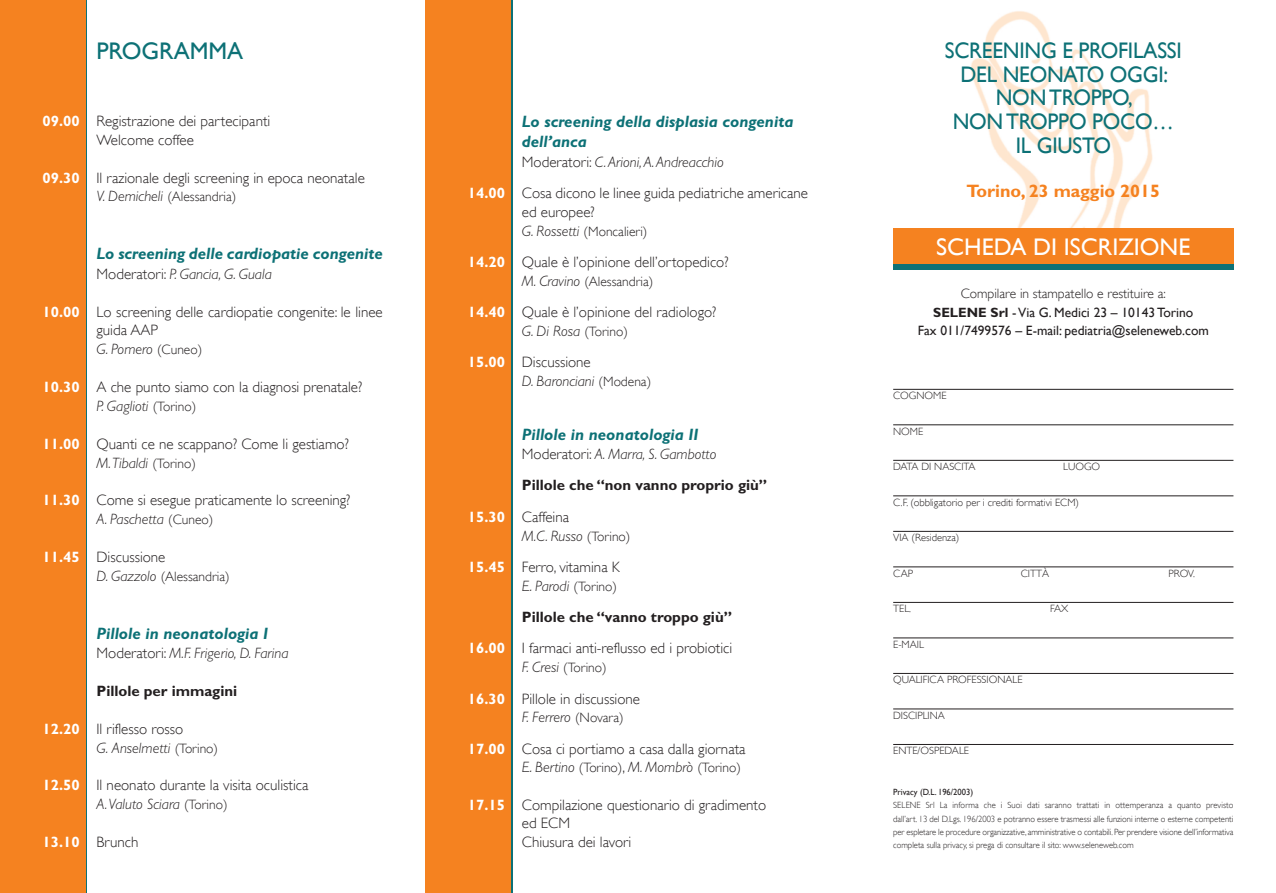
<style>
.page{position:relative;width:1276px;height:893px;background:#fff}
.page>*{position:absolute;margin:0;border:0;box-sizing:border-box;transform-origin:0 0}
.t1{font:24px "Gill Sans";color:#fff}
.t2{font:24px "Gill Sans";color:#0d7176}
.t3{font:22.5px/23.5px "Gill Sans";letter-spacing:-.01em;color:#0d7176;text-align:center;scale:.95 1}
.t4{font:700 18px "Gill Sans";color:#f58220}
.t5{font:italic 700 16.5px/20.4px "Gill Sans";color:#0d7176}
.t6{font:300 15px/18.9px "Gill Sans";color:#231f20}
.t7{font:italic 300 15px/18.6px "Gill Sans";color:#231f20}
.t8{font:700 15px "Gill Sans";color:#231f20}
.t9{font:13.5px/18.5px "Gill Sans";color:#231f20;text-align:center}
.t10{font:300 13.5px "Gill Sans";color:#231f20}
.t11{font:300 10.5px "Gill Sans";color:#231f20}
.t12{font:300 9px/13.4px "Gill Sans";color:#231f20;text-align:justify;scale:.95 1}
.t13{font:9px "Gill Sans";color:#231f20;scale:.95 1}
.s1{font-weight:700;color:#fff}
.s2{font-style:italic;font-size:15px}
.s3{font-style:normal}
.s4{font-style:italic}
.s5{font-size:13.5px}
.s6{font-weight:700;font-style:normal;color:#fff}
.s7{font-style:normal;font-size:13.5px}
.s8{font-weight:300}
.s9{font-weight:700}
</style>
<div class="page">
<img style="left:971px;top:11px;width:182px;height:217px">
<div style="left:81px;top:0;width:6px;height:893px;background:#f58220"></div>
<hr style="left:893px;top:389px;width:340px;height:1px;background:#231f20">
<hr style="left:893px;top:425px;width:340px;height:1px;background:#231f20">
<hr style="left:893px;top:460px;width:340px;height:1px;background:#231f20">
<hr style="left:893px;top:496px;width:340px;height:1px;background:#231f20">
<hr style="left:893px;top:531px;width:340px;height:1px;background:#231f20">
<hr style="left:893px;top:567px;width:340px;height:1px;background:#231f20">
<hr style="left:893px;top:602px;width:340px;height:1px;background:#231f20">
<hr style="left:893px;top:638px;width:340px;height:1px;background:#231f20">
<hr style="left:893px;top:673px;width:340px;height:1px;background:#231f20">
<hr style="left:893px;top:709px;width:340px;height:1px;background:#231f20">
<hr style="left:893px;top:744px;width:340px;height:1px;background:#231f20">
<div style="left:0;top:0;width:85px;height:893px;background:#f58220"></div>
<svg style="left:510px;top:0;width:3px;height:893px;background:#5a7659"></svg>
<div style="left:425px;top:0;width:85px;height:893px;background:#f58220"></div>
<div style="left:893px;top:228px;width:340px;height:36px;background:#f58220"></div>
<div style="left:893px;top:264px;width:340px;height:6px;background:#0d7176"></div>
<h1 class="t2" style="left:96px;top:37px;width:148px">PROGRAmmA</h1>
<p class="t6" style="left:97px;top:111px;width:175px;text-indent:-54px"><span class="s1">09.00</span> Registrazione dei partecipanti<br>Welcome coffee</p>
<p class="t6" style="left:43px;top:168px;width:324px"><span class="s1">09.30</span> Il razionale degli screening in epoca neonatale</p>
<p class="t10" style="left:97px;top:189px;width:141px"><span class="s2">V. Demicheli</span> (Alessandria)</p>
<p class="t5" style="left:97px;top:245px;width:288px">Lo screening delle cardiopatie congenite</p>
<p class="t7" style="left:97px;top:266px;width:177px"><span class="s3">Moderatori:</span> P. Gancia, G. Guala</p>
<p class="t6" style="left:97px;top:302px;width:288px;text-indent:-54px"><span class="s1">10.00</span> Lo screening delle cardiopatie congenite: le linee guida AAP<br><span class="s4">G. Pomero</span> <span class="s5">(Cuneo)</span></p>
<p class="t6" style="left:97px;top:378px;width:267px;text-indent:-54px"><span class="s1">10.30</span> A che punto siamo con la diagnosi prenatale?<br><span class="s4">P. Gaglioti</span> <span class="s5">(Torino)</span></p>
<p class="t6" style="left:97px;top:434px;width:254px;text-indent:-54px"><span class="s1">11.00</span> Quanti ce ne scappano? Come li gestiamo?<br><span class="s4">M.Tibaldi</span> <span class="s5">(Torino)</span></p>
<p class="t6" style="left:97px;top:491px;width:255px;text-indent:-54px"><span class="s1">11.30</span> Come si esegue praticamente lo screening?<br><span class="s4">A. Paschetta</span> <span class="s5">(Cuneo)</span></p>
<p class="t6" style="left:43px;top:548px;width:124px"><span class="s1">11.45</span> Discussione</p>
<p class="t10" style="left:97px;top:569px;width:135px"><span class="s2">D. Gazzolo</span> (Alessandria)</p>
<p class="t5" style="left:97px;top:624px;width:173px">Pillole in neonatologia I</p>
<p class="t7" style="left:97px;top:645px;width:194px"><span class="s3">Moderatori:</span> M.F. Frigerio, D. Farina</p>
<p class="t8" style="left:97px;top:685px;width:142px">Pillole per immagini</p>
<p class="t6" style="left:97px;top:719px;width:123px;text-indent:-54px"><span class="s1">12.20</span> Il riflesso rosso<br><span class="s4">G. Anselmetti</span> <span class="s5">(Torino)</span></p>
<p class="t6" style="left:97px;top:776px;width:213px;text-indent:-54px"><span class="s1">12.50</span> Il neonato durante la visita oculistica<br><span class="s4">A.Valuto Sciara</span> <span class="s5">(Torino)</span></p>
<p class="t6" style="left:43px;top:833px;width:97px"><span class="s1">13.10</span> Brunch</p>
<p class="t5" style="left:522px;top:113px;width:273px">Lo screening della displasia congenita dell’anca</p>
<p class="t6" style="left:468px;top:146px;width:342px;line-height:31.3px;text-indent:54px">Moderatori: <span class="s4">C.Arioni,A.Andreacchio<br></span><span class="s1">14.00</span> Cosa dicono le linee guida pediatriche americane</p>
<p class="t6" style="left:522px;top:203px;width:74px">ed europee?</p>
<p class="t10" style="left:522px;top:223px;width:127px"><span class="s2">G. Rossetti</span> (Moncalieri)</p>
<p class="t6" style="left:468px;top:253px;width:262px"><span class="s1">14.20</span> Quale è l’opinione dell’ortopedico?</p>
<p class="t10" style="left:522px;top:274px;width:133px"><span class="s2">M. Cravino</span> (Alessandria)</p>
<p class="t6" style="left:522px;top:303px;width:196px;text-indent:-54px"><span class="s1">14.40</span> Quale è l’opinione del radiologo?<br><span class="s4">G. Di Rosa</span> <span class="s5">(Torino)</span></p>
<p class="t7" style="left:522px;top:354px;width:131px;text-indent:-54px"><span class="s6">15.00</span> <span class="s3">Discussione<br></span>D. Baronciani <span class="s7">(Modena)</span></p>
<p class="t5" style="left:522px;top:425px;width:178px">Pillole in neonatologia II</p>
<p class="t7" style="left:522px;top:446px;width:196px"><span class="s3">Moderatori:</span> A. Marra, S. Gambotto</p>
<p class="t8" style="left:522px;top:480px;width:247px">Pillole che “non vanno proprio giù”</p>
<p class="t6" style="left:468px;top:507px;width:103px"><span class="s1">15.30</span> Caffeina</p>
<p class="t6" style="left:468px;top:520px;width:164px;line-height:31.3px;text-indent:54px"><span class="s4">M.C. Russo</span> <span class="s5">(Torino)<br></span><span class="s1">15.45</span> Ferro, vitamina K</p>
<p class="t7" style="left:522px;top:578px;width:97px">E. Parodi <span class="s7">(Torino)</span></p>
<p class="t8" style="left:522px;top:611px;width:212px">Pillole che “vanno troppo giù”</p>
<p class="t6" style="left:468px;top:639px;width:266px"><span class="s1">16.00</span> I farmaci anti-reflusso ed i probiotici</p>
<p class="t10" style="left:522px;top:660px;width:86px"><span class="s2">F. Cresi</span> (Torino)</p>
<p class="t6" style="left:522px;top:689px;width:120px;text-indent:-54px"><span class="s1">16.30</span> Pillole in discussione<br><span class="s4">F. Ferrero</span> <span class="s5">(Novara)</span></p>
<p class="t6" style="left:522px;top:739px;width:225px;text-indent:-54px"><span class="s1">17.00</span> Cosa ci portiamo a casa dalla giornata<br><span class="s4">E. Bertino</span> <span class="s5">(Torino)</span>, <span class="s4">M. Mombrò</span> <span class="s5">(Torino)</span></p>
<p class="t6" style="left:522px;top:795px;width:246px;text-indent:-54px"><span class="s1">17.15</span> Compilazione questionario di gradimento ed ECM<br>Chiusura dei lavori</p>
<h2 class="t3" style="left:944px;top:39px;width:251px">SCREENING E PROFILASSI<br>DEL NEONATO OGGI:<br>NONTROPPO,<br>NONTROPPO POCO…<br>IL GIUSTO</h2>
<p class="t4" style="left:966px;top:185px;width:195px">Torino, 23 maggio 2015</p>
<h1 class="t1" style="left:936px;top:233px;width:255px">SCHEDA DI ISCRIZIONE</h1>
<p class="t9" style="left:917px;top:284px;width:293px"><span class="s8">Compilare in stampatello e restituire a:<br></span><span class="s9">SELENE Srl</span> -Via G. medici 23 – 10143 Torino<br>Fax 011/7499576 – E-mail: pediatria@seleneweb.com</p>
<p class="t11" style="left:893px;top:390px;width:55px">COGNOME</p>
<p class="t11" style="left:893px;top:425px;width:32px">NOME</p>
<p class="t11" style="left:893px;top:461px;width:84px">DATA DI NASCITA</p>
<p class="t11" style="left:1063px;top:461px;width:39px">LUOGO</p>
<p class="t11" style="left:893px;top:496px;width:187px">C.F. (obbligatorio per i crediti formativi ECM)</p>
<p class="t11" style="left:893px;top:532px;width:68px">VIA (Residenza)</p>
<p class="t11" style="left:893px;top:567px;width:21px">CAP</p>
<p class="t11" style="left:1020px;top:567px;width:30px">CITTà</p>
<p class="t11" style="left:1168px;top:567px;width:28px">PROV.</p>
<p class="t11" style="left:893px;top:603px;width:19px">TEL.</p>
<p class="t11" style="left:1050px;top:603px;width:20px">FAX</p>
<p class="t11" style="left:893px;top:638px;width:32px">E-MAIL</p>
<p class="t11" style="left:893px;top:674px;width:131px">QUALIFICA PROFESSIONALE</p>
<p class="t11" style="left:893px;top:709px;width:53px">DISCIPLINA</p>
<p class="t11" style="left:893px;top:745px;width:77px">ENTE/OSPEDALE</p>
<p class="t13" style="left:893px;top:787px;width:86px">Privacy (D.L. 196/2003)</p>
<p class="t12" style="left:893px;top:799px;width:360px">SELENE Srl La informa che i Suoi dati saranno trattati in ottemperanza a quanto previsto dall’art. 13 del D.Lgs. 196/2003 e potranno essere trasmessi alle funzioni interne o esterne competenti per espletare le procedure organizzative, amministrative o contabili. Per prendere visione dell’informativa completa sulla privacy, si prega di consultare il sito: www.seleneweb.com</p>
</div>
